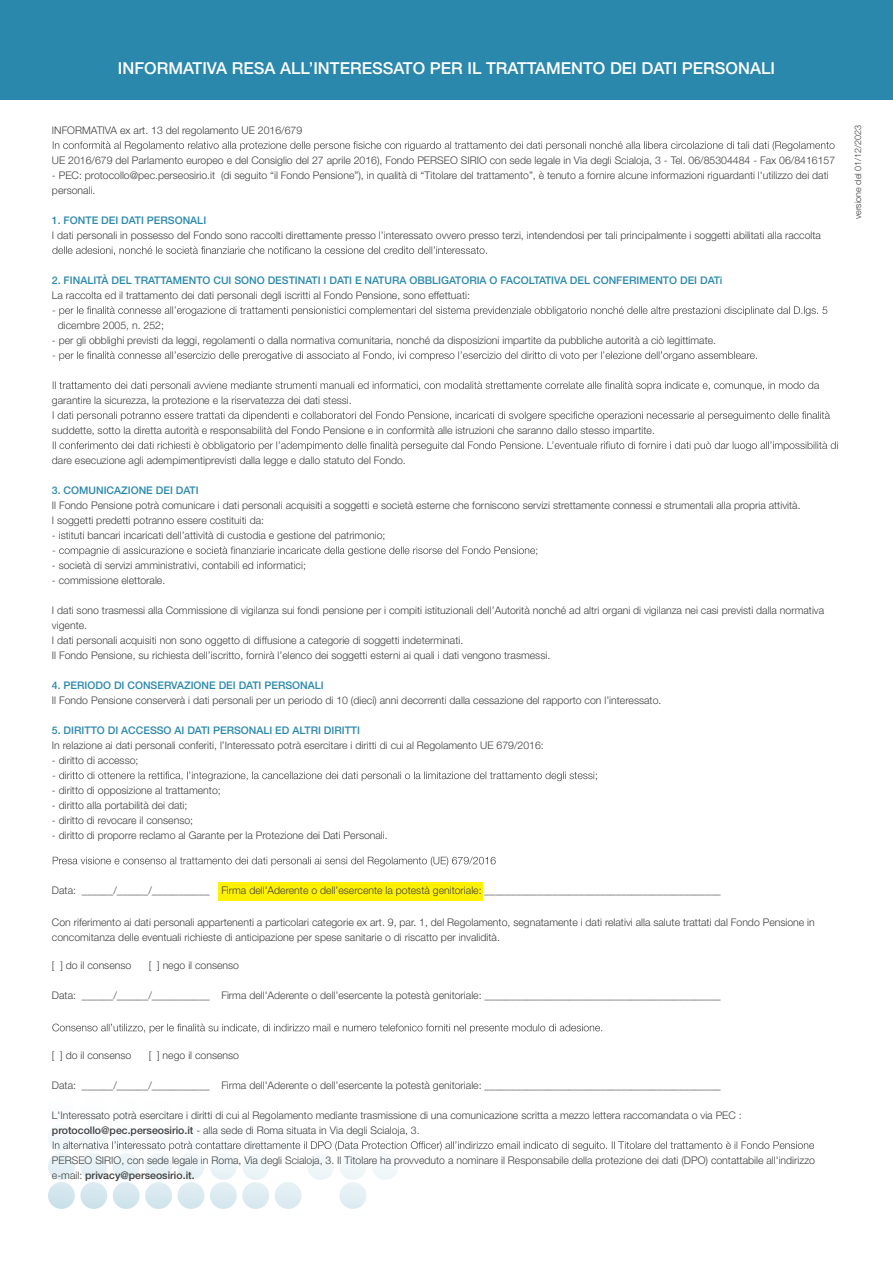
<style>
.page{position:relative;width:893px;height:1263px;background:#fff}
.page>*{position:absolute;margin:0;border:0;box-sizing:border-box;transform-origin:0 0}
.t1{font:500 16.5px "Helvetica Neue LT Std";color:#fff}
.t2{font:300 10.5px/15px "Helvetica Neue LT Std";color:#3f3f40}
.t3{font:500 10.5px "Helvetica Neue LT Std";color:#2a88ad}
.t4{font:300 9px "Helvetica Neue LT Std";color:#3f3f40}
.s1{font-weight:500}
</style>
<div class="page">
<div style="left:0;top:0;width:893px;height:100px;background:#2a88ad"></div>
<svg style="left:48px;top:1033px;width:423px;height:176px"></svg>
<div style="left:218px;top:882px;width:264px;height:18px;background:#fff101"></div>
<svg style="left:53px;top:141px;width:782px;height:10px"></svg>
<svg style="left:52px;top:246px;width:435px;height:9px"></svg>
<svg style="left:53px;top:306px;width:774px;height:10px"></svg>
<svg style="left:53px;top:351px;width:704px;height:10px"></svg>
<svg style="left:53px;top:381px;width:766px;height:10px"></svg>
<svg style="left:53px;top:411px;width:777px;height:10px"></svg>
<svg style="left:53px;top:441px;width:785px;height:10px"></svg>
<svg style="left:53px;top:546px;width:484px;height:10px"></svg>
<svg style="left:53px;top:771px;width:544px;height:10px"></svg>
<svg style="left:53px;top:856px;width:443px;height:10px"></svg>
<svg style="left:52px;top:1023px;width:550px;height:10px"></svg>
<svg style="left:53px;top:1141px;width:761px;height:10px"></svg>
<h1 class="t1" style="left:118px;top:58px;width:659px">INFORMATIVA RESA ALL’INTERESSATO PER IL TRATTAMENTO DEI DATI PERSONALI</h1>
<p class="t2" style="left:52px;top:122px;width:252px">INFORMATIVA ex art. 13 del regolamento UE 2016/679</p>
<p class="t2" style="left:52px;top:152px;width:785px">UE 2016/679 del Parlamento europeo e del Consiglio del 27 aprile 2016), Fondo PERSEO SIRIO con sede legale in Via degli Scialoja, 3 - Tel. 06/85304484 - Fax 06/8416157</p>
<p class="t2" style="left:52px;top:167px;width:778px">- PEC: protocollo@pec.perseosirio.it (di seguito “il Fondo Pensione”), in qualità di “Titolare del trattamento”, è tenuto a fornire alcune informazioni riguardanti l'utilizzo dei dati personali.</p>
<p class="t3" style="left:52px;top:214px;width:156px">1. FONTE DEI DATI PERSONALI</p>
<p class="t2" style="left:52px;top:227px;width:771px">I dati personali in possesso del Fondo sono raccolti direttamente presso l’interessato ovvero presso terzi, intendendosi per tali principalmente i soggetti abilitati alla raccolta</p>
<p class="t3" style="left:52px;top:274px;width:672px">2. FINALITÀ DEL TRATTAMENTO CUI SONO DESTINATI I DATI E NATURA OBBLIGATORIA O FACOLTATIVA DEL CONFERIMENTO DEI DATi</p>
<p class="t2" style="left:52px;top:287px;width:419px">La raccolta ed il trattamento dei dati personali degli iscritti al Fondo Pensione, sono effettuati:</p>
<p class="t2" style="left:58px;top:317px;width:108px">dicembre 2005, n. 252;</p>
<p class="t2" style="left:52px;top:332px;width:666px">- per gli obblighi previsti da leggi, regolamenti o dalla normativa comunitaria, nonché da disposizioni impartite da pubbliche autorità a ciò legittimate.</p>
<p class="t4" style="left:852px;top:219px;width:96px;rotate:-90deg">versione del 01/12/2023</p>
<p class="t2" style="left:52px;top:392px;width:301px">garantire la sicurezza, la protezione e la riservatezza dei dati stessi.</p>
<p class="t2" style="left:52px;top:422px;width:604px">suddette, sotto la diretta autorità e responsabilità del Fondo Pensione e in conformità alle istruzioni che saranno dallo stesso impartite.</p>
<p class="t2" style="left:52px;top:452px;width:355px">dare esecuzione agli adempimentiprevisti dalla legge e dallo statuto del Fondo.</p>
<p class="t3" style="left:52px;top:484px;width:148px">3. COMUNICAZIONE DEI DATI</p>
<p class="t2" style="left:52px;top:497px;width:750px">Il Fondo Pensione potrà comunicare i dati personali acquisiti a soggetti e società esterne che forniscono servizi strettamente connessi e strumentali alla propria attività.<br>I soggetti predetti potranno essere costituiti da:</p>
<p class="t2" style="left:52px;top:527px;width:335px">- istituti bancari incaricati dell’attività di custodia e gestione del patrimonio;</p>
<p class="t2" style="left:52px;top:557px;width:255px">- società di servizi amministrativi, contabili ed informatici;</p>
<p class="t2" style="left:52px;top:572px;width:115px">- commissione elettorale.</p>
<p class="t2" style="left:52px;top:602px;width:774px">I dati sono trasmessi alla Commissione di vigilanza sui fondi pensione per i compiti istituzionali dell’Autorità nonché ad altri organi di vigilanza nei casi previsti dalla normativa vigente.<br>I dati personali acquisiti non sono oggetto di diffusione a categorie di soggetti indeterminati.<br>Il Fondo Pensione, su richiesta dell’iscritto, fornirà l’elenco dei soggetti esterni ai quali i dati vengono trasmessi.</p>
<p class="t3" style="left:52px;top:679px;width:273px">4. PERIODO DI CONSERVAZIONE DEI DATI PERSONALI</p>
<p class="t2" style="left:52px;top:692px;width:611px">Il Fondo Pensione conserverà i dati personali per un periodo di 10 (dieci) anni decorrenti dalla cessazione del rapporto con l’interessato.</p>
<p class="t3" style="left:52px;top:724px;width:310px">5. DIRITTO DI ACCESSO AI DATI PERSONALI ED ALTRI DIRITTI</p>
<p class="t2" style="left:52px;top:737px;width:493px">In relazione ai dati personali conferiti, l’Interessato potrà esercitare i diritti di cui al Regolamento UE 679/2016:</p>
<p class="t2" style="left:52px;top:752px;width:88px">- diritto di accesso;</p>
<p class="t2" style="left:52px;top:782px;width:170px">- diritto di opposizione al trattamento;</p>
<p class="t2" style="left:52px;top:797px;width:137px">- diritto alla portabilità dei dati;</p>
<p class="t2" style="left:52px;top:812px;width:143px">- diritto di revocare il consenso;</p>
<p class="t2" style="left:52px;top:827px;width:337px">- diritto di proporre reclamo al Garante per la Protezione dei Dati Personali.</p>
<p class="t2" style="left:52px;top:883px;width:670px">Data: ______/______/___________ Firma dell'Aderente o dell’esercente la potestà genitoriale: _____________________________________________</p>
<p class="t2" style="left:52px;top:915px;width:764px">Con riferimento ai dati personali appartenenti a particolari categorie ex art. 9, par. 1, del Regolamento, segnatamente i dati relativi alla salute trattati dal Fondo Pensione in concomitanza delle eventuali richieste di anticipazione per spese sanitarie o di riscatto per invalidità.</p>
<p class="t2" style="left:52px;top:957px;width:81px">[ ] do il consenso</p>
<p class="t2" style="left:149px;top:957px;width:92px">[ ] nego il consenso</p>
<p class="t2" style="left:52px;top:987px;width:670px">Data: ______/______/___________ Firma dell'Aderente o dell’esercente la potestà genitoriale: _____________________________________________</p>
<p class="t2" style="left:52px;top:1047px;width:81px">[ ] do il consenso</p>
<p class="t2" style="left:149px;top:1047px;width:92px">[ ] nego il consenso</p>
<p class="t2" style="left:52px;top:1077px;width:670px">Data: ______/______/___________ Firma dell'Aderente o dell’esercente la potestà genitoriale: _____________________________________________</p>
<p class="t2" style="left:52px;top:1107px;width:691px">L'Interessato potrà esercitare i diritti di cui al Regolamento mediante trasmissione di una comunicazione scritta a mezzo lettera raccomandata o via PEC : <span class="s1">protocollo@pec.perseosirio.it</span> - alla sede di Roma situata in Via degli Scialoja, 3.</p>
<p class="t2" style="left:52px;top:1152px;width:765px">PERSEO SIRIO, con sede legale in Roma, Via degli Scialoja, 3. Il Titolare ha provveduto a nominare il Responsabile della protezione dei dati (DPO) contattabile all'indirizzo e-mail: <span class="s1">privacy@perseosirio.it.</span></p>
</div>
